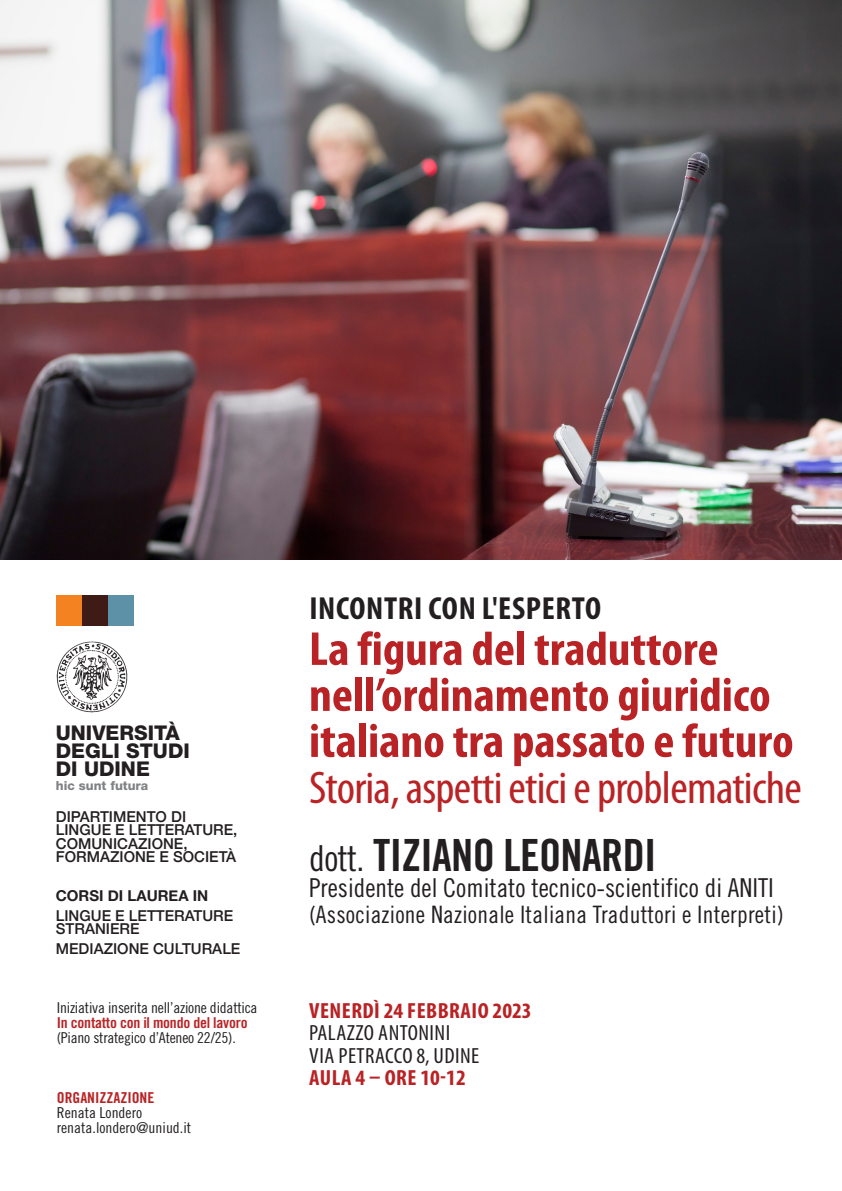
<style>
.page{position:relative;width:842px;height:1191px;background:#fff}
.page>*{position:absolute;margin:0;border:0;box-sizing:border-box;transform-origin:0 0}
.t1{font:700 condensed 48px/46px "Myriad Pro";color:#b92325;scale:1.04 1}
.t2{font:condensed 46px "Myriad Pro";letter-spacing:-.015em;color:#b92325;scale:1.04 1}
.t3{font:44.4px "Trade Gothic LT Std Bd Cn 20";letter-spacing:-.015em;color:#231f20}
.t4{font:700 condensed 32px "Myriad Pro";letter-spacing:.02em;color:#231f20;scale:1.04 1}
.t5{font:26px "Trade Gothic LT Std Cn 18";color:#231f20}
.t6{font:24px "Trade Gothic LT Std Cn 18";letter-spacing:.01em;color:#231f20}
.t7{font:700 condensed 22px "Myriad Pro";letter-spacing:.02em;color:#b92325;scale:1.04 1}
.t8{font:condensed 22px "Myriad Pro";letter-spacing:.02em;color:#231f20;scale:1.04 1}
.t9{font:800 20.3px/17.8px "Helvetica Neue LT Std";color:#231f20}
.t10{font:500 15px/13.5px "Helvetica Neue";color:#231f20}
.t11{font:15px "Trade Gothic LT Std Cn 18";letter-spacing:-.015em;color:#231f20;scale:1.04 1}
.t12{font:15px "Trade Gothic LT Std Bd Cn 20";letter-spacing:-.015em;color:#b92325;scale:1.04 1}
.t13{font:700 15px "Helvetica Neue";color:#231f20}
.t14{font:800 12.5px "Helvetica Neue LT Std";color:#808285}
.s1{font-family:"Trade Gothic LT Std Cn 18";font-size:35.8px}
</style>
<div class="page">
<img style="left:56px;top:641px;width:72px;height:72px">
<div style="left:56px;top:596px;width:32px;height:30px;background:#f58220"></div>
<div style="left:82px;top:596px;width:34px;height:30px;background:#3f1b15"></div>
<div style="left:108px;top:596px;width:26px;height:30px;background:#5d91a7"></div>
<img style="left:0;top:0;width:842px;height:559px">
<p class="t9" style="left:56px;top:724px;width:135px">UNIVERSITÀ<br>DEGLI STUDI<br>DI UDINE</p>
<p class="t14" style="left:56px;top:778px;width:94px">hic sunt futura</p>
<p class="t10" style="left:56px;top:809px;width:183px">DIPARTIMENTO DI<br>LINGUE E LETTERATURE,<br>COMUNICAZIONE,<br>FORMAZIONE E SOCIETÀ</p>
<p class="t13" style="left:56px;top:886px;width:154px">CORSI DI LAUREA IN</p>
<p class="t10" style="left:56px;top:908px;width:179px">LINGUE E LETTERATURE<br>STRANIERE</p>
<p class="t10" style="left:56px;top:941px;width:186px">MEDIAZIONE CULTURALE</p>
<p class="t11" style="left:57px;top:1002px;width:195px">Iniziativa inserita nell’azione didattica</p>
<p class="t12" style="left:57px;top:1013px;width:185px">In contatto con il mondo del lavoro</p>
<p class="t11" style="left:57px;top:1032px;width:174px">(Piano strategico d’Ateneo 22/25).</p>
<p class="t12" style="left:57px;top:1089px;width:95px">ORGANIZZAZIONE</p>
<p class="t11" style="left:57px;top:1107px;width:84px">Renata Londero</p>
<p class="t11" style="left:57px;top:1122px;width:131px">renata.londero@uniud.it</p>
<p class="t4" style="left:309px;top:596px;width:282px">INCONTRI CON L'ESPERTO</p>
<p class="t1" style="left:309px;top:630px;width:467px">La figura del traduttore nell’ordinamento giuridico italiano tra passato e futuro</p>
<p class="t2" style="left:309px;top:760px;width:475px">Storia, aspetti etici e problematiche</p>
<p class="t3" style="left:309px;top:829px;width:349px"><span class="s1">dott.</span> TIZIANO LEONARDI</p>
<p class="t5" style="left:309px;top:878px;width:467px">Presidente del Comitato tecnico-scientifico di ANITI</p>
<p class="t6" style="left:309px;top:905px;width:476px">(Associazione Nazionale Italiana Traduttori e Interpreti)</p>
<p class="t7" style="left:309px;top:1002px;width:215px">VENERDÌ 24 FEBBRAIO 2023</p>
<p class="t8" style="left:309px;top:1020px;width:137px">PALAZZO ANTONINI</p>
<p class="t8" style="left:309px;top:1042px;width:165px">VIA PETRACCO 8, UDINE</p>
<p class="t7" style="left:309px;top:1068px;width:152px">AULA 4 – ORE 10-12</p>
</div>
